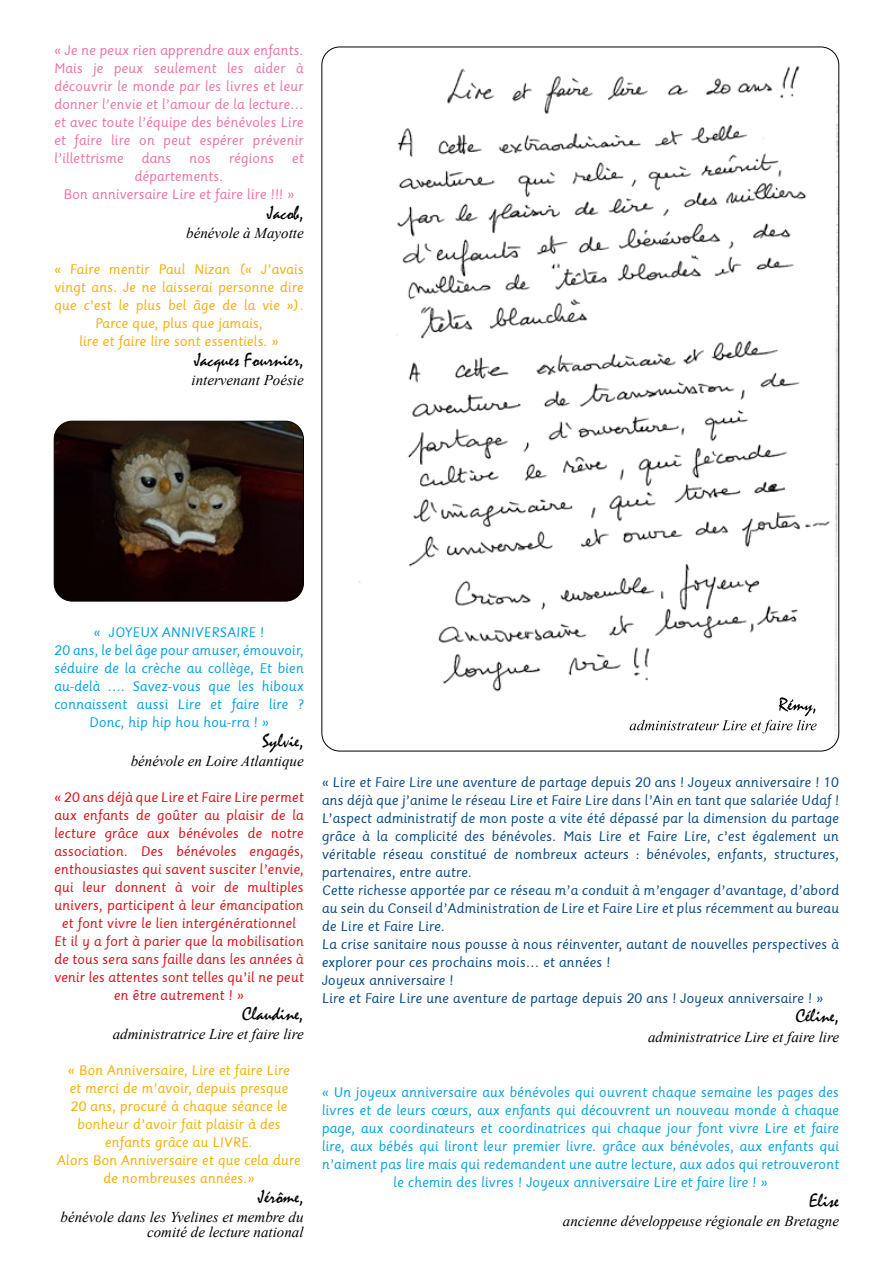
<style>
.page{position:relative;width:893px;height:1263px;background:#fff}
.page>*{position:absolute;margin:0;border:0;box-sizing:border-box;transform-origin:0 0}
.t1{font:19.5px "Mistral";color:#000}
.t2{font:italic 15px/15px "Times New Roman";color:#000;text-align:right}
.t3{font:13.5px/18px "Sassoon Primary";color:#004687}
.t4{font:13.5px/18px "Sassoon Primary";color:#009fe3;text-align:center}
.t5{font:13.5px/18px "Sassoon Primary";color:#e30613;text-align:center}
.t6{font:13.5px/18px "Sassoon Primary";color:#f8ac00;text-align:center}
.t7{font:13.5px/18px "Sassoon Primary";color:#ed6ea7;text-align:justify}
</style>
<div class="page">
<img style="left:54px;top:421px;width:249px;height:180px">
<div style="left:54px;top:421px;width:250px;height:180px;border:1px solid #000;border-radius:18px"></div>
<img style="left:322px;top:47px;width:517px;height:704px">
<svg style="left:630px;top:697px;width:187px;height:36px"></svg>
<p class="t7" style="left:54px;top:42px;width:251px">« Je ne peux rien apprendre aux enfants.<br>Mais je peux seulement les aider à découvrir le monde par les livres et leur donner l’envie et l’amour de la lecture… et avec toute l’équipe des bénévoles Lire et faire lire on peut espérer prévenir l’illettrisme</p>
<p class="t7" style="left:141px;top:150px;width:31px">dans</p>
<p class="t7" style="left:189px;top:150px;width:23px">nos</p>
<p class="t7" style="left:229px;top:150px;width:47px">régions</p>
<p class="t7" style="left:292px;top:150px;width:13px">et</p>
<p class="t7" style="left:63px;top:168px;width:232px;text-align:center">départements.<br>Bon anniversaire Lire et faire lire !!! »</p>
<h1 class="t1" style="left:268px;top:202px;width:38px">Jacob,</h1>
<p class="t2" style="left:186px;top:225px;width:119px">bénévole à Mayotte</p>
<p class="t6" style="left:54px;top:261px;width:251px">« Faire mentir Paul Nizan (« J’avais vingt ans. Je ne laisserai personne dire que c’est le plus bel âge de la vie »).<br>Parce que, plus que jamais,<br>lire et faire lire sont essentiels. »</p>
<h1 class="t1" style="left:195px;top:349px;width:110px">Jacques Fournier,</h1>
<p class="t2" style="left:192px;top:372px;width:114px">intervenant Poésie</p>
<p class="t4" style="left:54px;top:624px;width:252px">« JOYEUX ANNIVERSAIRE !<br>20 ans, le bel âge pour amuser, émouvoir, séduire de la crèche au collège, Et bien au-delà …. Savez-vous que les hiboux connaissent aussi Lire et faire lire ?<br>Donc, hip hip hou hou-rra ! »</p>
<h1 class="t1" style="left:262px;top:730px;width:43px">Sylvie,</h1>
<p class="t2" style="left:131px;top:753px;width:174px">bénévole en Loire Atlantique</p>
<p class="t5" style="left:54px;top:789px;width:252px">« 20 ans déjà que Lire et Faire Lire permet aux enfants de goûter au plaisir de la lecture grâce aux bénévoles de notre association. Des bénévoles engagés, enthousiastes qui savent susciter l’envie, qui leur donnent à voir de multiples univers, participent à leur émancipation et font vivre le lien intergénérationnel<br>Et il y a fort à parier que la mobilisation de tous sera sans faille dans les années à venir les attentes sont telles qu’il ne peut en être autrement ! »</p>
<h1 class="t1" style="left:242px;top:1003px;width:63px">Claudine,</h1>
<p class="t2" style="left:113px;top:1026px;width:192px">administratrice Lire et faire lire</p>
<p class="t6" style="left:57px;top:1062px;width:245px">« Bon Anniversaire, Lire et faire Lire<br>et merci de m’avoir, depuis presque<br>20 ans, procuré à chaque séance le bonheur d’avoir fait plaisir à des enfants grâce au LIVRE.<br>Alors Bon Anniversaire et que cela dure de nombreuses années.»</p>
<h1 class="t1" style="left:259px;top:1186px;width:47px">Jérôme,</h1>
<p class="t2" style="left:61px;top:1209px;width:244px">bénévole dans les Yvelines et membre du comité de lecture national</p>
<p class="t3" style="left:322px;top:773px;width:519px">« Lire et Faire Lire une aventure de partage depuis 20 ans ! Joyeux anniversaire ! 10 ans déjà que j’anime le réseau Lire et Faire Lire dans l’Ain en tant que salariée Udaf !<br>L’aspect administratif de mon poste a vite été dépassé par la dimension du partage grâce à la complicité des bénévoles. Mais Lire et Faire Lire, c’est également un véritable réseau constitué de nombreux acteurs : bénévoles, enfants, structures, partenaires, entre autre.<br>Cette richesse apportée par ce réseau m’a conduit à m’engager d’avantage, d’abord au sein du Conseil d’Administration de Lire et Faire Lire et plus récemment au bureau de Lire et Faire Lire.<br>La crise sanitaire nous pousse à nous réinventer, autant de nouvelles perspectives à explorer pour ces prochains mois… et années !<br>Joyeux anniversaire !<br>Lire et Faire Lire une aventure de partage depuis 20 ans ! Joyeux anniversaire ! »</p>
<h1 class="t1" style="left:796px;top:1005px;width:45px">Céline,</h1>
<p class="t2" style="left:648px;top:1029px;width:192px">administratrice Lire et faire lire</p>
<p class="t4" style="left:322px;top:1084px;width:519px">« Un joyeux anniversaire aux bénévoles qui ouvrent chaque semaine les pages des livres et de leurs cœurs, aux enfants qui découvrent un nouveau monde à chaque page, aux coordinateurs et coordinatrices qui chaque jour font vivre Lire et faire lire, aux bébés qui liront leur premier livre. grâce aux bénévoles, aux enfants qui n’aiment pas lire mais qui redemandent une autre lecture, aux ados qui retrouveront le chemin des livres ! Joyeux anniversaire Lire et faire lire ! »</p>
<h1 class="t1" style="left:809px;top:1189px;width:31px">Elise</h1>
<p class="t2" style="left:563px;top:1213px;width:278px">ancienne développeuse régionale en Bretagne</p>
</div>
